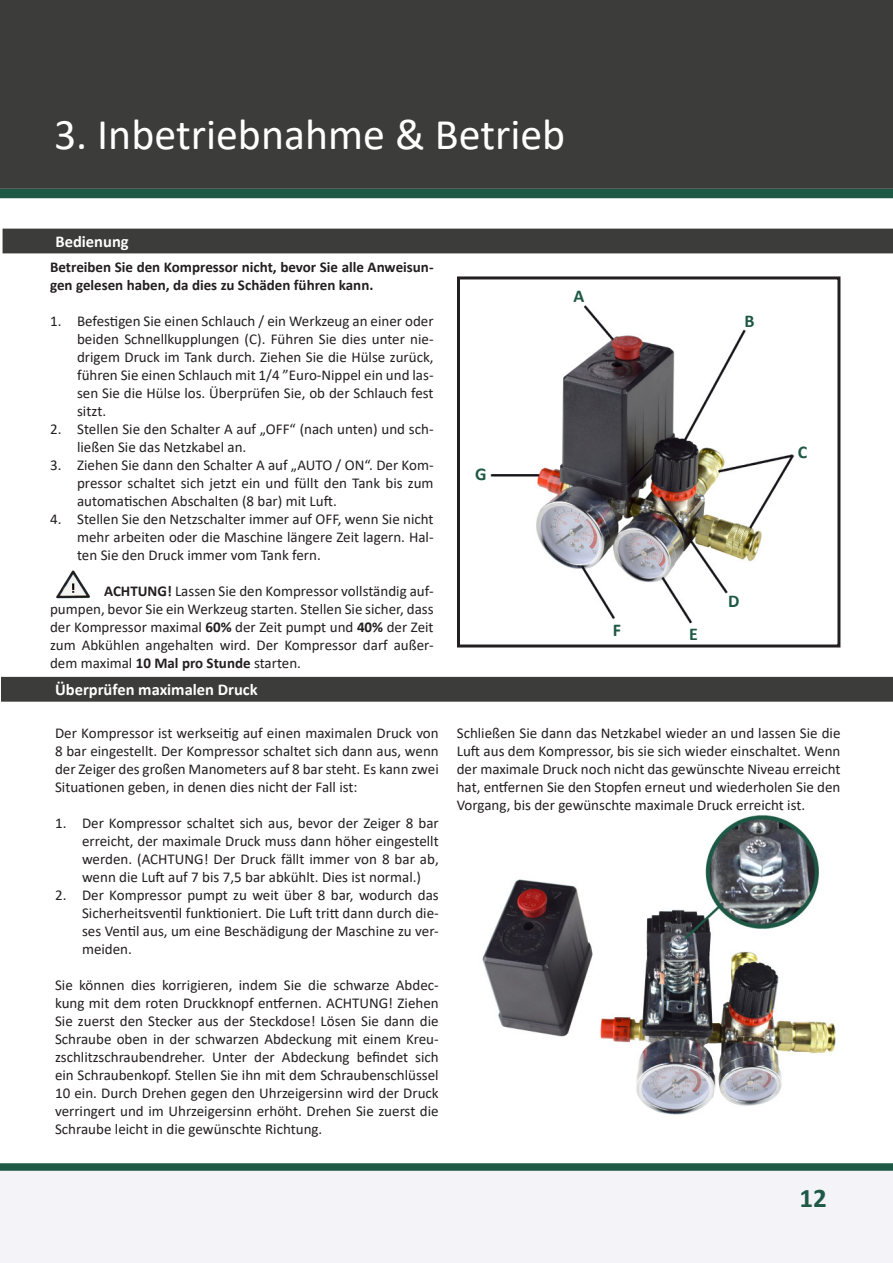
<style>
.page{position:relative;width:893px;height:1263px;background:#fff}
.page>*{position:absolute;margin:0;border:0;box-sizing:border-box;transform-origin:0 0}
.t1{font:43.95px "Calibri";color:#fff}
.t2{font:700 27px "Calibri";color:#1e5945}
.t3{font:700 18px "Calibri";color:#1e5945}
.t4{font:700 16.5px "Calibri";color:#fff}
.t5{font:15px/18px "Calibri";color:#231f20;text-align:justify}
.t6{font:700 15px/18px "Calibri";color:#231f20}
.s1{font-weight:700}
</style>
<div class="page">
<svg style="left:0;top:1163px;width:893px;height:100px"></svg>
<div style="left:0;top:0;width:893px;height:189px;background:#3c3c3b"></div>
<div style="left:0;top:189px;width:893px;height:9px;background:#1e5945"></div>
<img style="left:482px;top:815px;width:354px;height:300px">
<img style="left:490px;top:305px;width:305px;height:319px">
<img style="left:56px;top:570px;width:34px;height:29px">
<div style="left:3px;top:229px;width:890px;height:24px;background:#3c3c3b"></div>
<div style="left:457px;top:276px;width:383px;height:371px;border:3px solid #231f20"></div>
<div style="left:1px;top:677px;width:892px;height:25px;background:#3c3c3b"></div>
<p class="t1" style="left:54px;top:104px;width:513px">3. Inbetriebnahme &amp; Betrieb</p>
<p class="t4" style="left:56px;top:230px;width:75px">Bedienung</p>
<p class="t6" style="left:50px;top:257px;width:385px">Betreiben Sie den Kompressor nicht, bevor Sie alle Anweisun&shy;gen gelesen haben, da dies zu Schäden führen kann.</p>
<p class="t5" style="left:77px;top:311px;width:358px;text-indent:-27px">1. Befestigen Sie einen Schlauch / ein Werkzeug an einer oder beiden Schnellkupplungen (C). Führen Sie dies unter nie&shy;drigem Druck im Tank durch. Ziehen Sie die Hülse zurück, führen Sie einen Schlauch mit 1/4 ”Euro-Nippel ein und las&shy;sen Sie die Hülse los. Überprüfen Sie, ob der Schlauch fest sitzt.</p>
<p class="t5" style="left:77px;top:419px;width:358px;text-indent:-27px">2. Stellen Sie den Schalter A auf „OFF“ (nach unten) und sch&shy;ließen Sie das Netzkabel an.</p>
<p class="t5" style="left:77px;top:455px;width:358px;text-indent:-27px">3. Ziehen Sie dann den Schalter A auf „AUTO / ON“. Der Kom&shy;pressor schaltet sich jetzt ein und füllt den Tank bis zum automatischen Abschalten (8 bar) mit Luft.</p>
<p class="t5" style="left:77px;top:509px;width:358px;text-indent:-27px">4. Stellen Sie den Netzschalter immer auf OFF, wenn Sie nicht mehr arbeiten oder die Maschine längere Zeit lagern. Hal&shy;ten Sie den Druck immer vom Tank fern.</p>
<p class="t5" style="left:50px;top:581px;width:385px;text-indent:54px"><span class="s1">ACHTUNG!</span> Lassen Sie den Kompressor vollständig auf&shy;pumpen, bevor Sie ein Werkzeug starten. Stellen Sie sicher, dass der Kompressor maximal <span class="s1">60%</span> der Zeit pumpt und <span class="s1">40%</span> der Zeit zum Abkühlen angehalten wird. Der Kompressor darf außer&shy;dem maximal <span class="s1">10 Mal pro Stunde</span> starten.</p>
<p class="t4" style="left:55px;top:678px;width:204px">Überprüfen maximalen Druck</p>
<p class="t5" style="left:55px;top:724px;width:385px">Der Kompressor ist werkseitig auf einen maximalen Druck von 8 bar eingestellt. Der Kompressor schaltet sich dann aus, wenn der Zeiger des großen Manometers auf 8 bar steht. Es kann zwei Situationen geben, in denen dies nicht der Fall ist:</p>
<p class="t5" style="left:82px;top:814px;width:358px;text-indent:-27px">1. Der Kompressor schaltet sich aus, bevor der Zeiger 8 bar erreicht, der maximale Druck muss dann höher eingestellt werden. (ACHTUNG! Der Druck fällt immer von 8 bar ab, wenn die Luft auf 7 bis 7,5 bar abkühlt. Dies ist normal.)</p>
<p class="t5" style="left:82px;top:886px;width:358px;text-indent:-27px">2. Der Kompressor pumpt zu weit über 8 bar, wodurch das Sicherheitsventil funktioniert. Die Luft tritt dann durch die&shy;ses Ventil aus, um eine Beschädigung der Maschine zu ver&shy;meiden.</p>
<p class="t5" style="left:55px;top:976px;width:385px">Sie können dies korrigieren, indem Sie die schwarze Abdec&shy;kung mit dem roten Druckknopf entfernen. ACHTUNG! Ziehen Sie zuerst den Stecker aus der Steckdose! Lösen Sie dann die Schraube oben in der schwarzen Abdeckung mit einem Kreu&shy;zschlitzschraubendreher. Unter der Abdeckung befindet sich ein Schraubenkopf. Stellen Sie ihn mit dem Schraubenschlüssel 10 ein. Durch Drehen gegen den Uhrzeigersinn wird der Druck verringert und im Uhrzeigersinn erhöht. Drehen Sie zuerst die Schraube leicht in die gewünschte Richtung.</p>
<p class="t3" style="left:475px;top:462px;width:13px">G</p>
<p class="t3" style="left:573px;top:284px;width:12px">A</p>
<p class="t3" style="left:744px;top:308px;width:12px">B</p>
<p class="t3" style="left:798px;top:439px;width:11px">C</p>
<p class="t3" style="left:613px;top:617px;width:10px">F</p>
<p class="t3" style="left:689px;top:621px;width:10px">E</p>
<p class="t3" style="left:728px;top:589px;width:13px">D</p>
<p class="t5" style="left:457px;top:724px;width:385px">Schließen Sie dann das Netzkabel wieder an und lassen Sie die Luft aus dem Kompressor, bis sie sich wieder einschaltet. Wenn der maximale Druck noch nicht das gewünschte Niveau erreicht hat, entfernen Sie den Stopfen erneut und wiederholen Sie den Vorgang, bis der gewünschte maximale Druck erreicht ist.</p>
<p class="t2" style="left:799px;top:1179px;width:29px">12</p>
</div>
